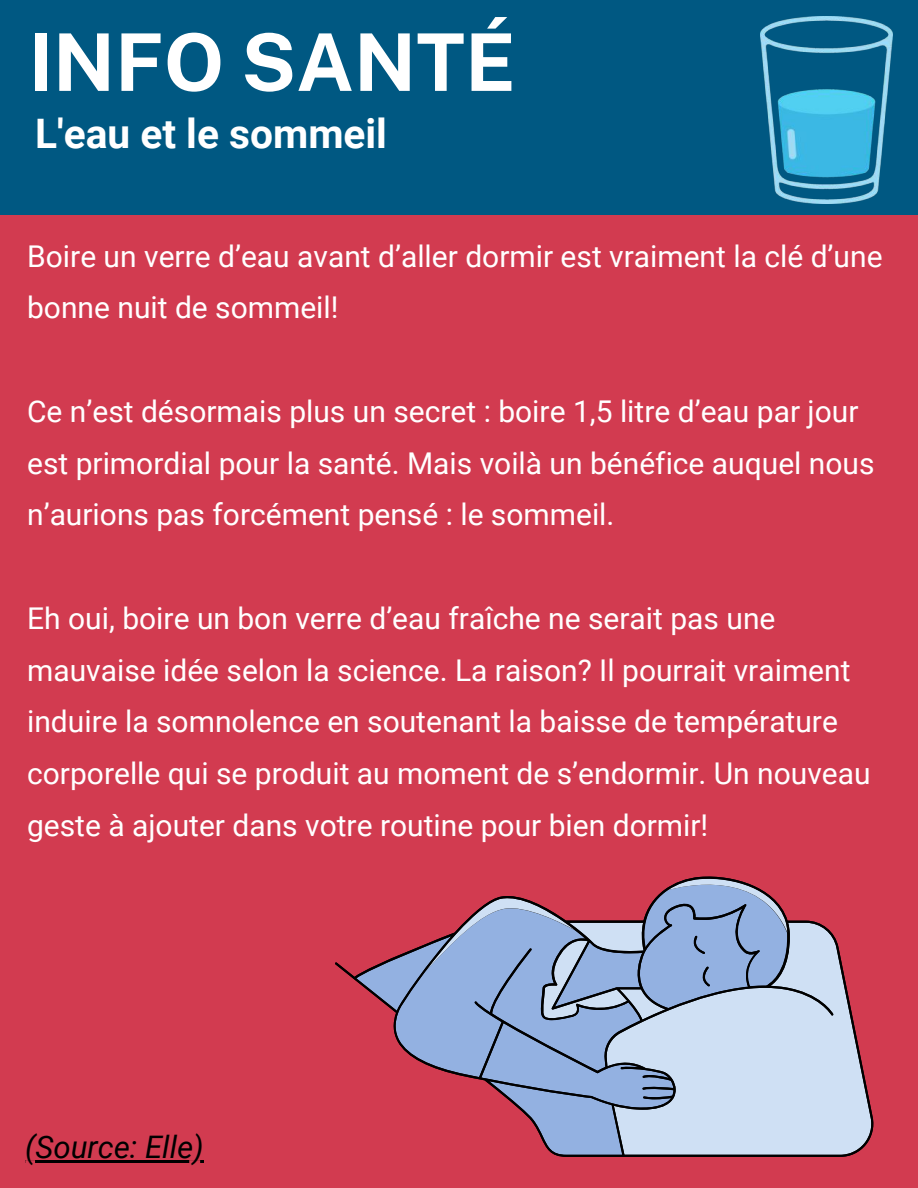
<style>
.page{position:relative;width:918px;height:1188px;background:#d23b50}
.page>*{position:absolute;margin:0;border:0;box-sizing:border-box;transform-origin:0 0}
.t1{font:700 79.5px "Public Sans";color:#fff}
.t2{font:700 40.65px "Roboto";color:#fff}
.t3{font:italic 31.05px "Roboto";color:#000}
.t4{font:30px/51.8px "Roboto";color:#fff}
</style>
<div class="page">
<div style="left:0;top:0;width:918px;height:214px;background:#005882"></div>
<img style="left:761px;top:16px;width:131px;height:188px">
<svg style="left:335px;top:876px;width:539px;height:281px"></svg>
<hr style="left:25px;top:1161px;width:179px;height:2px;background:#000">
<h1 class="t1" style="left:28px;top:15px;width:489px">INFO SANTÉ</h1>
<h2 class="t2" style="left:35px;top:110px;width:353px">L'eau et le sommeil</h2>
<p class="t4" style="left:27px;top:231px;width:857px">Boire un verre d’eau avant d’aller dormir est vraiment la clé d’une bonne nuit de sommeil!</p>
<p class="t4" style="left:27px;top:386px;width:849px">Ce n’est désormais plus un secret : boire 1,5 litre d’eau par jour est primordial pour la santé. Mais voilà un bénéfice auquel nous n’aurions pas forcément pensé : le sommeil.</p>
<p class="t4" style="left:27px;top:593px;width:845px">Eh oui, boire un bon verre d’eau fraîche ne serait pas une mauvaise idée selon la science. La raison? Il pourrait vraiment induire la somnolence en soutenant la baisse de température corporelle qui se produit au moment de s’endormir. Un nouveau geste à ajouter dans votre routine pour bien dormir!</p>
<p class="t3" style="left:25px;top:1130px;width:180px">(Source: Elle)</p>
</div>
